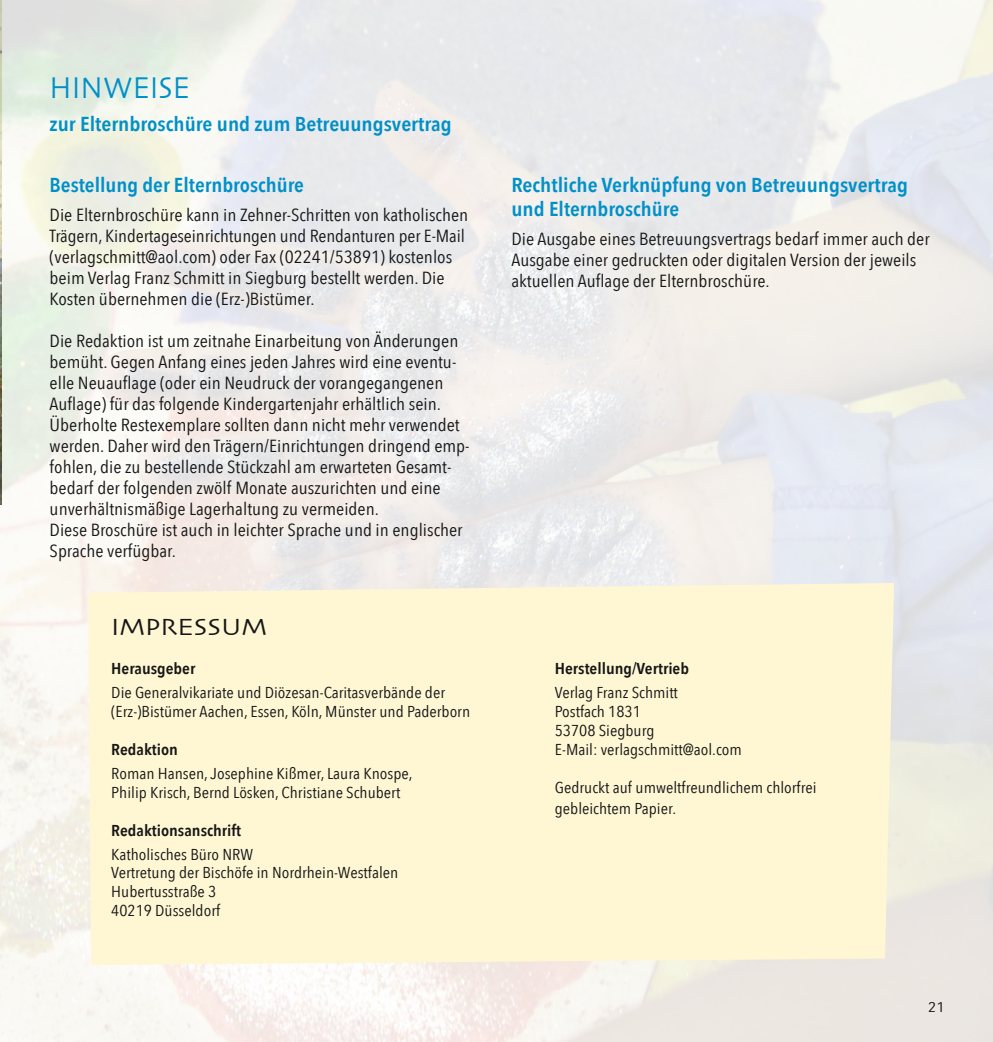
<style>
.page{position:relative;width:993px;height:1042px;background:#fff}
.page>*{position:absolute;margin:0;border:0;box-sizing:border-box;transform-origin:0 0}
.t1{font:31.5px "Skia";color:#0090c8;scale:.9 1}
.t2{font:24.5px "Skia";color:#151616;scale:1.1 1}
.t3{font:600 20.12px/24.2px "Avenir Next Condensed";color:#0090c8;scale:1.1 1}
.t4{font:600 20.12px "Avenir Next Condensed";color:#0090c8;scale:1.08 1}
.t5{font:17.5px/21px "Avenir Next Condensed";color:#151616;scale:1.1 1}
.t6{font:15.75px/18.9px "Avenir Next Condensed";color:#151616;scale:1.1 1}
.t7{font:600 15.75px "Avenir Next Condensed";color:#151616;scale:1.1 1}
.t8{font:14px "Avenir Next Condensed";color:#151616;scale:1.25 1}
</style>
<div class="page">
<img style="left:0;top:0;width:992px;height:1042px">
<div style="left:88px;top:583px;width:805px;height:382px;background:#fff7d4"></div>
<h1 class="t1" style="left:50px;top:69px;width:157px">HINWEISE</h1>
<p class="t3" style="left:50px;top:111px;width:367px">zur Elternbroschüre und zum Betreuungsvertrag</p>
<p class="t4" style="left:50px;top:168px;width:237px">Bestellung der Elternbroschüre</p>
<p class="t5" style="left:50px;top:203px;width:382px">Die Elternbroschüre kann in Zehner-Schritten von katholischen Trägern, Kindertageseinrichtungen und Rendanturen per E-Mail (verlagschmitt@aol.com) oder Fax (02241/53891) kostenlos beim Verlag Franz Schmitt in Siegburg bestellt werden. Die Kosten übernehmen die (Erz-)Bistümer.</p>
<p class="t5" style="left:50px;top:329px;width:383px">Die Redaktion ist um zeitnahe Einarbeitung von Änderungen bemüht. Gegen Anfang eines jeden Jahres wird eine eventu&shy;elle Neuauflage (oder ein Neudruck der vorangegangenen Auflage) für das folgende Kindergartenjahr erhältlich sein.<br>Überholte Restexemplare sollten dann nicht mehr verwendet werden. Daher wird den Trägern/Einrichtungen dringend emp&shy;fohlen, die zu bestellende Stückzahl am erwarteten Gesamt&shy;bedarf der folgenden zwölf Monate auszurichten und eine unverhältnismäßige Lagerhaltung zu vermeiden.<br>Diese Broschüre ist auch in leichter Sprache und in englischer Sprache verfügbar.</p>
<h2 class="t2" style="left:111px;top:612px;width:143px">IMPRESSUM</h2>
<p class="t7" style="left:111px;top:655px;width:78px">Herausgeber</p>
<p class="t6" style="left:111px;top:682px;width:328px">Die Generalvikariate und Diözesan-Caritasverbände der (Erz-)Bistümer Aachen, Essen, Köln, Münster und Paderborn</p>
<p class="t7" style="left:111px;top:736px;width:62px">Redaktion</p>
<p class="t6" style="left:111px;top:763px;width:275px">Roman Hansen, Josephine Kißmer, Laura Knospe,<br>Philip Krisch, Bernd Lösken, Christiane Schubert</p>
<p class="t7" style="left:111px;top:816px;width:119px">Redaktionsanschrift</p>
<p class="t6" style="left:111px;top:844px;width:262px">Katholisches Büro NRW<br>Vertretung der Bischöfe in Nordrhein-Westfalen<br>Hubertusstraße 3<br>40219 Düsseldorf</p>
<p class="t3" style="left:511px;top:172px;width:362px">Rechtliche Verknüpfung von Betreuungsvertrag und Elternbroschüre</p>
<p class="t5" style="left:511px;top:227px;width:381px">Die Ausgabe eines Betreuungsvertrags bedarf immer auch der<br>Ausgabe einer gedruckten oder digitalen Version der jeweils aktuellen Auflage der Elternbroschüre.</p>
<p class="t7" style="left:554px;top:655px;width:123px">Herstellung/Vertrieb</p>
<p class="t6" style="left:554px;top:682px;width:171px">Verlag Franz Schmitt<br>Postfach 1831<br>53708 Siegburg<br>E-Mail: verlagschmitt@aol.com</p>
<p class="t6" style="left:554px;top:776px;width:239px;line-height:21px">Gedruckt auf umweltfreundlichem chlorfrei gebleichtem Papier.</p>
<p class="t8" style="left:927px;top:995px;width:15px">21</p>
</div>
